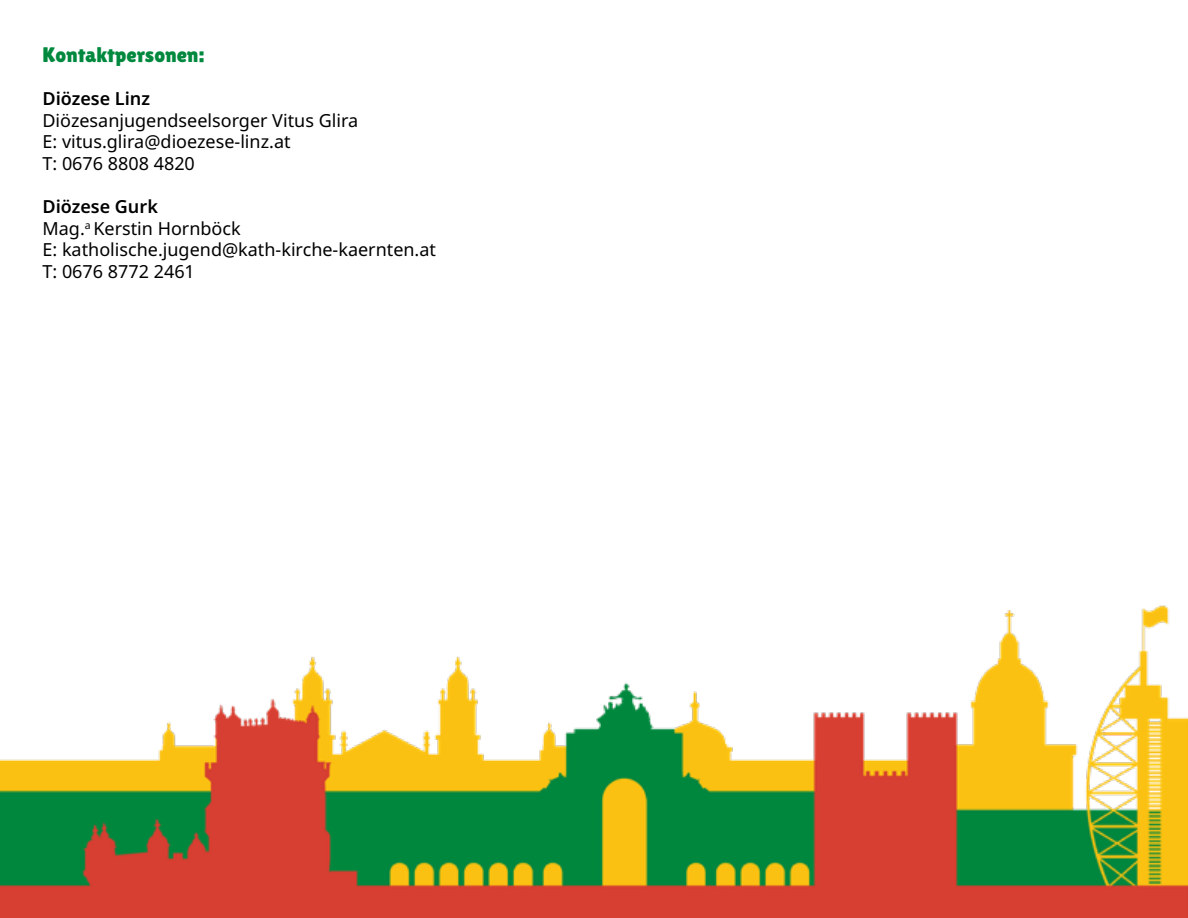
<style>
.page{position:relative;width:1188px;height:918px;background:#fff}
.page>*{position:absolute;margin:0;border:0;box-sizing:border-box;transform-origin:0 0}
.t1{font:21px "Lilita One";color:#00893e}
.t2{font:18px/21.6px "Noto Sans";color:#000}
.t3{font:600 18px "Noto Sans";color:#000}
.s1{font-weight:600}
</style>
<div class="page">
<img style="left:0;top:605px;width:1188px;height:313px">
<p class="t1" style="left:43px;top:42px;width:163px">Kontaktpersonen:</p>
<p class="t3" style="left:43px;top:88px;width:109px">Diözese Linz</p>
<p class="t2" style="left:43px;top:110px;width:317px">Diözesanjugendseelsorger Vitus Glira<br>E: vitus.glira@dioezese-linz.at<br>T: 0676 8808 4820</p>
<p class="t2" style="left:43px;top:196px;width:395px"><span class="s1">Diözese Gurk<br></span>Mag.<sup>a</sup> Kerstin Hornböck<br>E: katholische.jugend@kath-kirche-kaernten.at<br>T: 0676 8772 2461</p>
</div>
